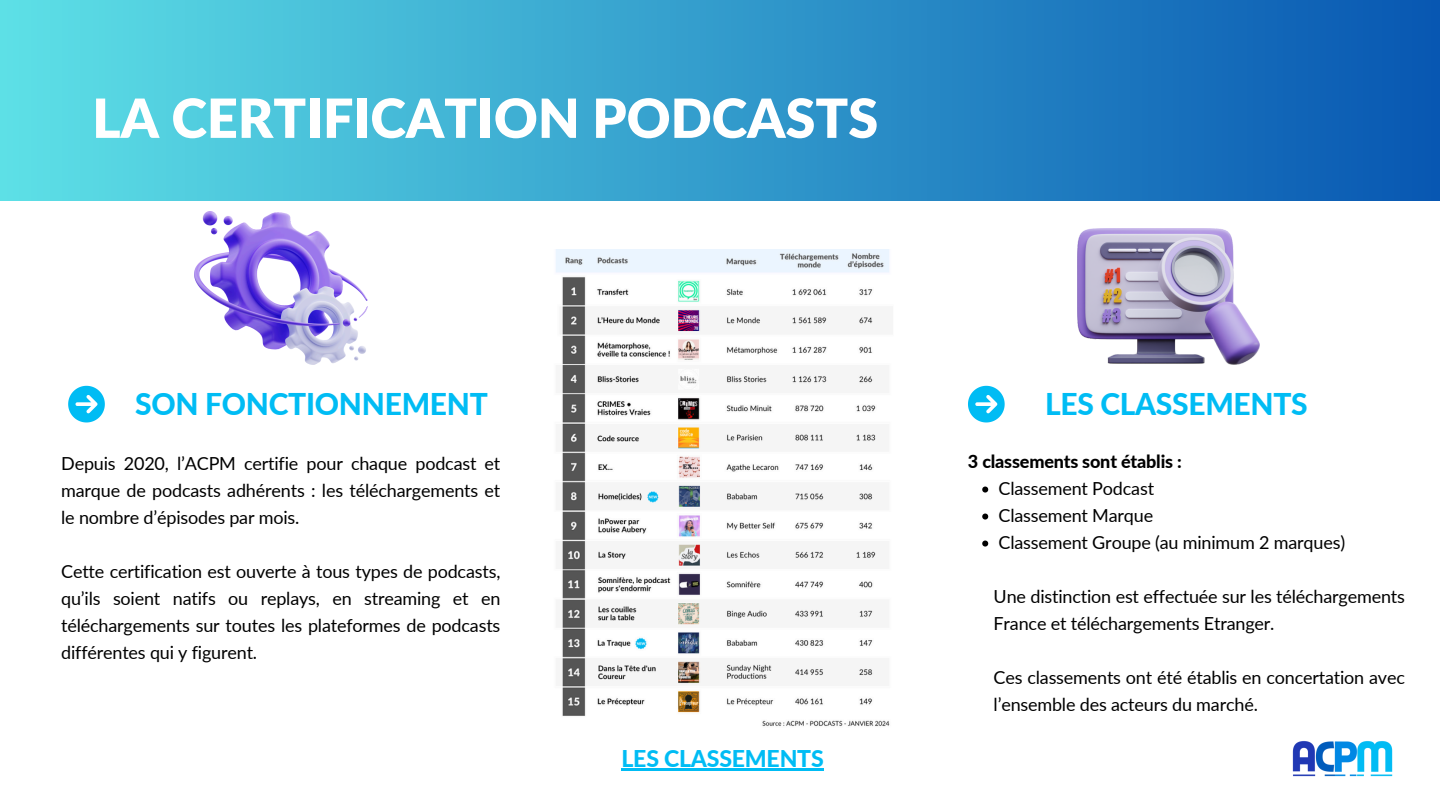
<style>
.page{position:relative;width:1440px;height:810px;background:#fff}
.page>*{position:absolute;margin:0;border:0;box-sizing:border-box;transform-origin:0 0}
.t1{font:900 54px "Lato";color:#fff}
.t2{font:800 30px "Lato";letter-spacing:-.01em;color:#00bcf4}
.t3{font:800 23.1px "Lato";letter-spacing:-.01em;color:#00bcf4}
.t4{font:18px/27px "Lato";letter-spacing:-.01em;color:#000}
.t5{font:800 18px "Lato";letter-spacing:-.01em;color:#000}
</style>
<div class="page">
<img style="left:1292px;top:741px;width:101px;height:36px">
<img style="left:556px;top:249px;width:334px;height:477px">
<div style="left:0;top:0;width:1440px;height:201px;background:linear-gradient(to right,#5de0e6,#0857b2)"></div>
<img style="left:194px;top:211px;width:173px;height:153px">
<img style="left:1078px;top:228px;width:182px;height:136px">
<svg style="left:968px;top:386px;width:37px;height:36px"></svg>
<svg style="left:68px;top:386px;width:37px;height:36px"></svg>
<svg style="left:982px;top:487px;width:6px;height:6px"></svg>
<svg style="left:982px;top:514px;width:6px;height:6px"></svg>
<svg style="left:982px;top:541px;width:6px;height:6px"></svg>
<hr style="left:621px;top:768px;width:203px;height:3px;background:#00bcf4">
<p class="t1" style="left:92px;top:85px;width:787px">LA CERTIFICATION PODCASTS</p>
<h1 class="t2" style="left:135px;top:386px;width:354px">SON FONCTIONNEMENT</h1>
<p class="t2" style="left:1045px;top:386px;width:264px">LES CLASSEMENTS</p>
<p class="t5" style="left:968px;top:450px;width:215px">3 classements sont établis :</p>
<p class="t4" style="left:999px;top:474px;width:157px">Classement Podcast</p>
<p class="t4" style="left:999px;top:501px;width:156px">Classement Marque</p>
<h2 class="t4" style="left:999px;top:528px;width:348px">Classement Groupe (au minimum 2 marques)</h2>
<p class="t4" style="left:994px;top:582px;width:413px">Une distinction est effectuée sur les téléchargements<br>France et téléchargements Etranger.</p>
<h2 class="t4" style="left:994px;top:663px;width:413px">Ces classements ont été établis en concertation avec l’ensemble des acteurs du marché.</h2>
<h4 class="t4" style="left:61px;top:450px;width:441px;text-align:justify">Depuis 2020, l’ACPM certifie pour chaque podcast et marque de podcasts adhérents : les téléchargements et le nombre d’épisodes par mois.</h4>
<p class="t4" style="left:61px;top:558px;width:441px;text-align:justify">Cette certification est ouverte à tous types de podcasts, qu’ils soient natifs ou replays, en streaming et en téléchargements sur toutes les plateformes de podcasts différentes qui y figurent.</p>
<p class="t3" style="left:621px;top:744px;width:204px">LES CLASSEMENTS</p>
</div>
